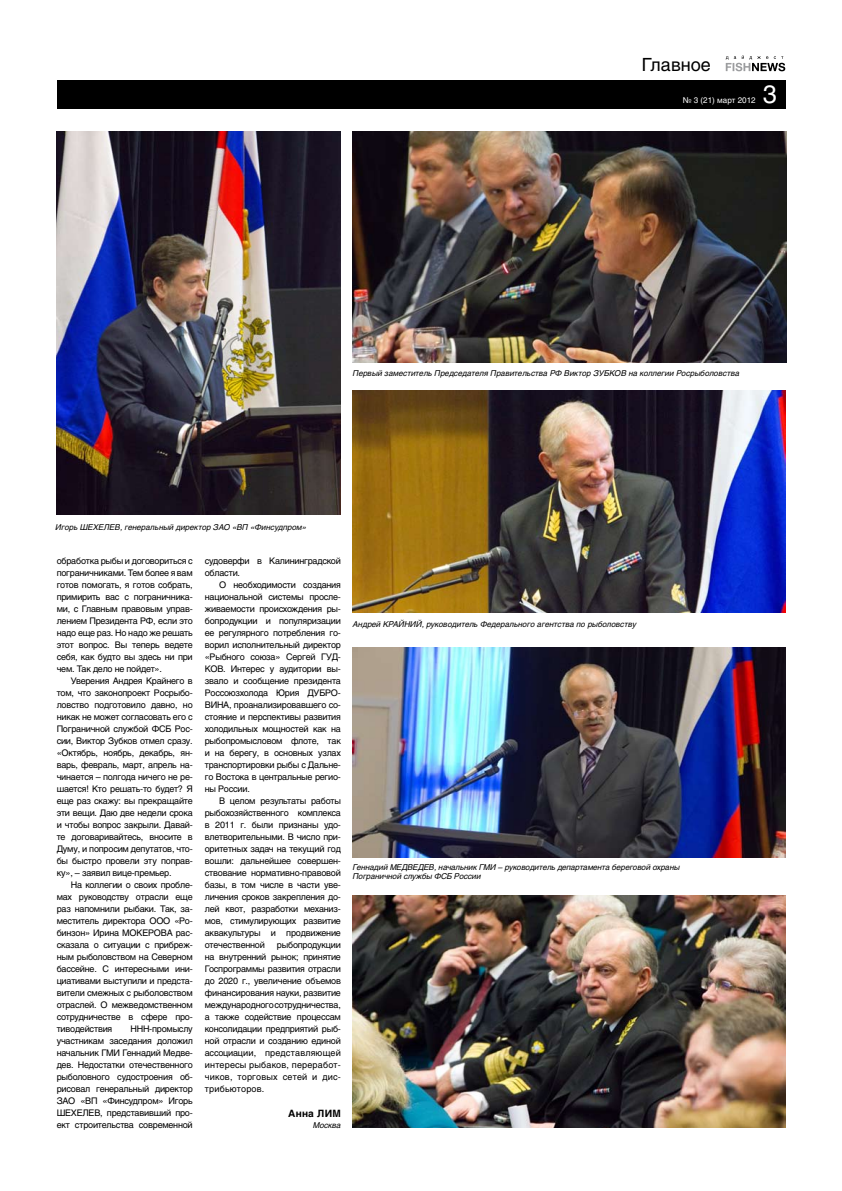
<style>
.page{position:relative;width:842px;height:1191px;background:#fff}
.page>*{position:absolute;margin:0;border:0;box-sizing:border-box;transform-origin:0 0}
.t1{font:25px "Helios";color:#fff}
.t2{font:18px "Helios";color:#000}
.t3{font:700 10px "Helios";color:#000}
.t4{font:9px/12px "Helios C";letter-spacing:-.025em;color:#000;text-align:justify}
.t5{font:italic 8px/9px "Helios";color:#000}
.t6{font:8px "Helios";color:#fff}
</style>
<div class="page">
<img style="left:353px;top:391px;width:432px;height:221px">
<img style="left:353px;top:131px;width:433px;height:232px">
<div style="left:57px;top:80px;width:728px;height:28px;background:#000"></div>
<svg style="left:726px;top:55px;width:59px;height:16px"></svg>
<img style="left:57px;top:131px;width:284px;height:383px">
<img style="left:353px;top:647px;width:432px;height:210px">
<img style="left:353px;top:896px;width:432px;height:231px">
<h2 class="t2" style="left:642px;top:54px;width:71px">Главное</h2>
<p class="t6" style="left:683px;top:95px;width:75px">№ 3 (21) март 2012</p>
<h1 class="t1" style="left:763px;top:79px;width:16px">3</h1>
<p class="t5" style="left:353px;top:369px;width:388px">Первый заместитель Председателя Правительства РФ Виктор ЗУБКОВ на коллегии Росрыболовства</p>
<p class="t5" style="left:56px;top:522px;width:253px">Игорь ШЕХЕЛЕВ, генеральный директор ЗАО «ВП «Финсудпром»</p>
<p class="t4" style="left:57px;top:555px;width:138px">обработка рыбы и договориться с пограничниками. Тем более я вам готов помогать, я готов собрать, примирить вас с пограничника&shy;ми, с Главным правовым управ&shy;лением Президента РФ, если это надо еще раз. Но надо же решать этот вопрос. Вы теперь ведете себя, как будто вы здесь ни при чем. Так дело не пойдет».</p>
<p class="t4" style="left:57px;top:675px;width:138px;text-indent:14px">Уверения Андрея Крайнего в том, что законопроект Росрыбо&shy;ловство подготовило давно, но никак не может согласовать его с Пограничной службой ФСБ Рос&shy;сии, Виктор Зубков отмел сразу. «Октябрь, ноябрь, декабрь, ян&shy;варь, февраль, март, апрель на&shy;чинается – полгода ничего не ре&shy;шается! Кто решать-то будет? Я еще раз скажу: вы прекращайте эти вещи. Даю две недели срока и чтобы вопрос закрыли. Давай&shy;те договаривайтесь, вносите в Думу, и попросим депутатов, что&shy;бы быстро провели эту поправ&shy;ку», – заявил вице-премьер.</p>
<p class="t4" style="left:57px;top:879px;width:138px;text-indent:14px">На коллегии о своих пробле&shy;мах руководству отрасли еще раз напомнили рыбаки. Так, за&shy;меститель директора ООО «Ро&shy;бинзон» Ирина МОКЕРОВА рас&shy;сказала о ситуации с прибреж&shy;ным рыболовством на Северном бассейне. С интересными ини&shy;циативами выступили и предста&shy;вители смежных с рыболовством отраслей. О межведомственном сотрудничестве в сфере про&shy;тиводействия</p>
<p class="t4" style="left:57px;top:1023px;width:138px;text-indent:74px">ННН-промыслу участникам заседания доложил начальник ГМИ Геннадий Медве&shy;дев. Недостатки отечественного рыболовного судостроения об&shy;рисовал генеральный директор ЗАО «ВП «Финсудпром» Игорь ШЕХЕЛЕВ, представивший про&shy;ект строительства современной</p>
<p class="t4" style="left:205px;top:555px;width:138px">судоверфи в Калининградской области.</p>
<p class="t4" style="left:205px;top:579px;width:138px;text-indent:14px">О необходимости создания национальной системы просле&shy;живаемости происхождения ры&shy;бопродукции и популяризации ее регулярного потребления го&shy;ворил исполнительный директор «Рыбного союза» Сергей ГУД-КОВ. Интерес у аудитории вы&shy;звало и сообщение президента Россоюзхолода Юрия ДУБРО-ВИНА, проанализировавшего со&shy;стояние и перспективы развития холодильных мощностей как на рыбопромысловом флоте, так и на берегу, в основных узлах транспортировки рыбы с Дальне&shy;го Востока в центральные регио&shy;ны России.</p>
<p class="t4" style="left:205px;top:795px;width:138px;text-indent:14px">В целом результаты работы рыбохозяйственного комплекса в 2011 г. были признаны удо&shy;влетворительными. В число при&shy;оритетных задач на текущий год вошли: дальнейшее совершен&shy;ствование нормативно-правовой базы, в том числе в части уве&shy;личения сроков закрепления до&shy;лей квот, разработки механиз&shy;мов, стимулирующих развитие аквакультуры и продвижение отечественной</p>
<p class="t4" style="left:205px;top:938px;width:138px;text-indent:72px">рыбопродукции на внутренний рынок; принятие Госпрограммы развития отрасли до 2020 г., увеличение объемов финансирования науки, развитие международного сотрудничества, а также содействие процессам консолидации предприятий рыб&shy;ной отрасли и созданию единой ассоциации, представляющей интересы рыбаков, переработ&shy;чиков, торговых сетей и дис&shy;трибьюторов.</p>
<p class="t3" style="left:288px;top:1107px;width:54px">Анна ЛИ М</p>
<p class="t5" style="left:313px;top:1121px;width:29px">Москва</p>
<p class="t5" style="left:353px;top:619px;width:285px">Андрей КРАЙНИЙ, руководитель Федерального агентства по рыболовству</p>
<p class="t5" style="left:353px;top:863px;width:328px">Геннадий МЕДВЕДЕВ, начальник ГМИ – руководитель департамента береговой охраны<br>Пограничной службы ФСБ России</p>
</div>
